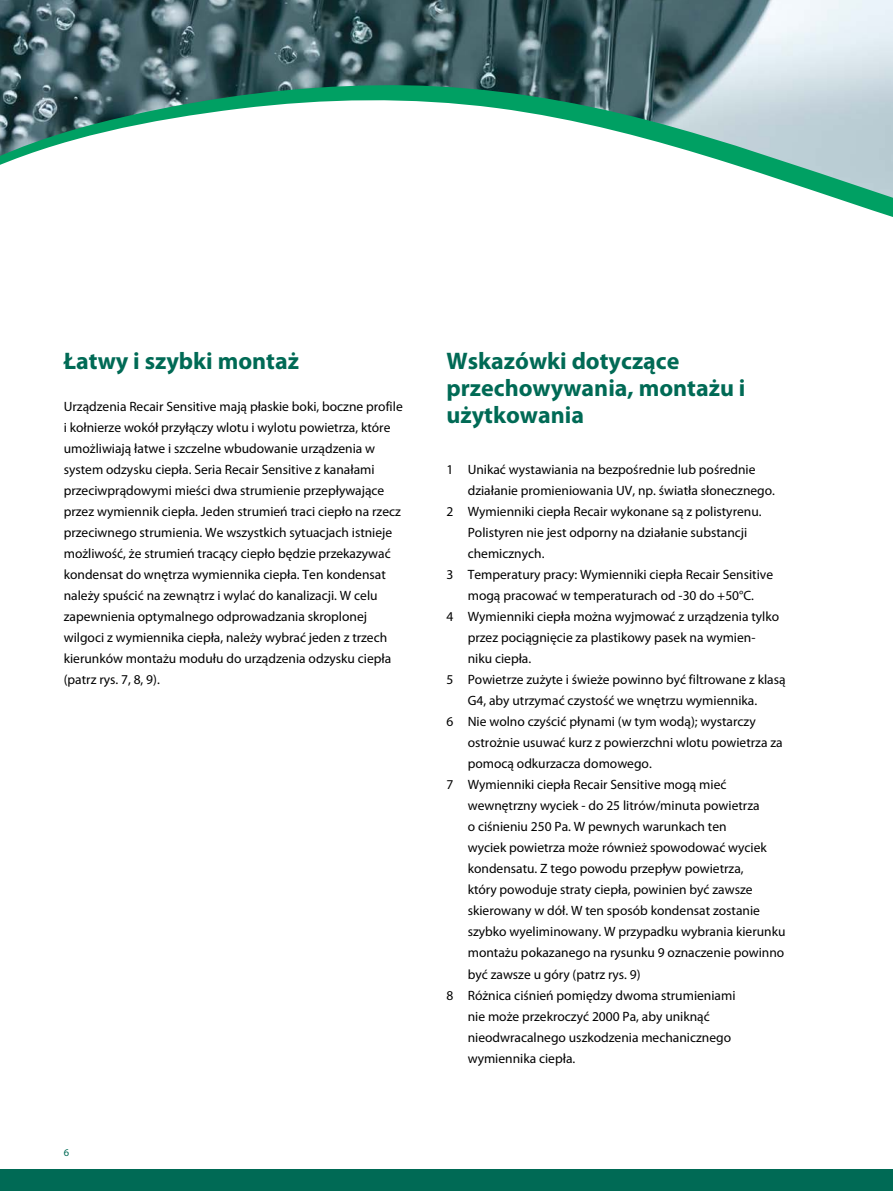
<style>
.page{position:relative;width:893px;height:1191px;background:#fff}
.page>*{position:absolute;margin:0;border:0;box-sizing:border-box;transform-origin:0 0}
.t1{font:700 24px/27px "Myriad Pro";color:#006a55}
.t2{font:13.5px/21px "Myriad Pro";color:#000}
.t3{font:10.5px "Myriad Pro";color:#006a55}
</style>
<div class="page">
<div style="left:0;top:1169px;width:893px;height:22px;background:#006a55"></div>
<svg style="left:0;top:0;width:893px;height:217px"></svg>
<h1 class="t1" style="left:64px;top:347px;width:237px">Łatwy i szybki montaż</h1>
<p class="t2" style="left:64px;top:396px;width:340px">Urządzenia Recair Sensitive mają płaskie boki, boczne profile i kołnierze wokół przyłączy wlotu i wylotu powietrza, które umożliwiają łatwe i szczelne wbudowanie urządzenia w system odzysku ciepła. Seria Recair Sensitive z kanałami przeciwprądowymi mieści dwa strumienie przepływające przez wymiennik ciepła. Jeden strumień traci ciepło na rzecz przeciwnego strumienia. We wszystkich sytuacjach istnieje możliwość, że strumień tracący ciepło będzie przekazywać kondensat do wnętrza wymiennika ciepła. Ten kondensat należy spuścić na zewnątrz i wylać do kanalizacji. W celu zapewnienia optymalnego odprowadzania skroplonej wilgoci z wymiennika ciepła, należy wybrać jeden z trzech kierunków montażu modułu do urządzenia odzysku ciepła (patrz rys. 7, 8, 9).</p>
<p class="t3" style="left:64px;top:1146px;width:7px">6</p>
<h1 class="t1" style="left:446px;top:347px;width:300px">Wskazówki dotyczące przechowywania, montażu i użytkowania</h1>
<p class="t2" style="left:446px;top:459px;width:311px">1 Unikać wystawiania na bezpośrednie lub pośrednie</p>
<p class="t2" style="left:468px;top:480px;width:309px">działanie promieniowania UV, np. światła słonecznego.</p>
<p class="t2" style="left:446px;top:501px;width:317px">2 Wymienniki ciepła Recair wykonane są z polistyrenu.</p>
<p class="t2" style="left:468px;top:522px;width:281px">Polistyren nie jest odporny na działanie substancji</p>
<p class="t2" style="left:468px;top:543px;width:78px">chemicznych.</p>
<p class="t2" style="left:446px;top:564px;width:328px">3 Temperatury pracy: Wymienniki ciepła Recair Sensitive</p>
<p class="t2" style="left:468px;top:585px;width:288px">mogą pracować w temperaturach od -30 do +50°C.</p>
<p class="t2" style="left:446px;top:606px;width:334px">4 Wymienniki ciepła można wyjmować z urządzenia tylko</p>
<p class="t2" style="left:468px;top:627px;width:289px">przez pociągnięcie za plastikowy pasek na wymien-</p>
<p class="t2" style="left:468px;top:648px;width:65px">niku ciepła.</p>
<p class="t2" style="left:446px;top:669px;width:341px">5 Powietrze zużyte i świeże powinno być filtrowane z klasą</p>
<p class="t2" style="left:468px;top:690px;width:291px">G4, aby utrzymać czystość we wnętrzu wymiennika.</p>
<p class="t2" style="left:446px;top:711px;width:311px">6 Nie wolno czyścić płynami (w tym wodą); wystarczy</p>
<p class="t2" style="left:468px;top:732px;width:316px">ostrożnie usuwać kurz z powierzchni wlotu powietrza za</p>
<p class="t2" style="left:468px;top:753px;width:186px">pomocą odkurzacza domowego.</p>
<p class="t2" style="left:446px;top:774px;width:282px">7 Wymienniki ciepła Recair Sensitive mogą mieć</p>
<p class="t2" style="left:468px;top:795px;width:293px">wewnętrzny wyciek - do 25 litrów/minuta powietrza</p>
<p class="t2" style="left:468px;top:816px;width:260px">o ciśnieniu 250 Pa. W pewnych warunkach ten</p>
<p class="t2" style="left:468px;top:837px;width:301px">wyciek powietrza może również spowodować wyciek</p>
<p class="t2" style="left:468px;top:858px;width:277px">kondensatu. Z tego powodu przepływ powietrza,</p>
<p class="t2" style="left:468px;top:879px;width:286px">który powoduje straty ciepła, powinien być zawsze</p>
<p class="t2" style="left:468px;top:900px;width:294px">skierowany w dół. W ten sposób kondensat zostanie</p>
<p class="t2" style="left:468px;top:921px;width:319px">szybko wyeliminowany. W przypadku wybrania kierunku</p>
<p class="t2" style="left:468px;top:942px;width:318px">montażu pokazanego na rysunku 9 oznaczenie powinno</p>
<p class="t2" style="left:468px;top:963px;width:174px">być zawsze u góry (patrz rys. 9)</p>
<p class="t2" style="left:446px;top:984px;width:291px">8 Różnica ciśnień pomiędzy dwoma strumieniami</p>
<p class="t2" style="left:468px;top:1005px;width:244px">nie może przekroczyć 2000 Pa, aby uniknąć</p>
<p class="t2" style="left:468px;top:1026px;width:265px">nieodwracalnego uszkodzenia mechanicznego</p>
<p class="t2" style="left:468px;top:1047px;width:109px">wymiennika ciepła.</p>
</div>
